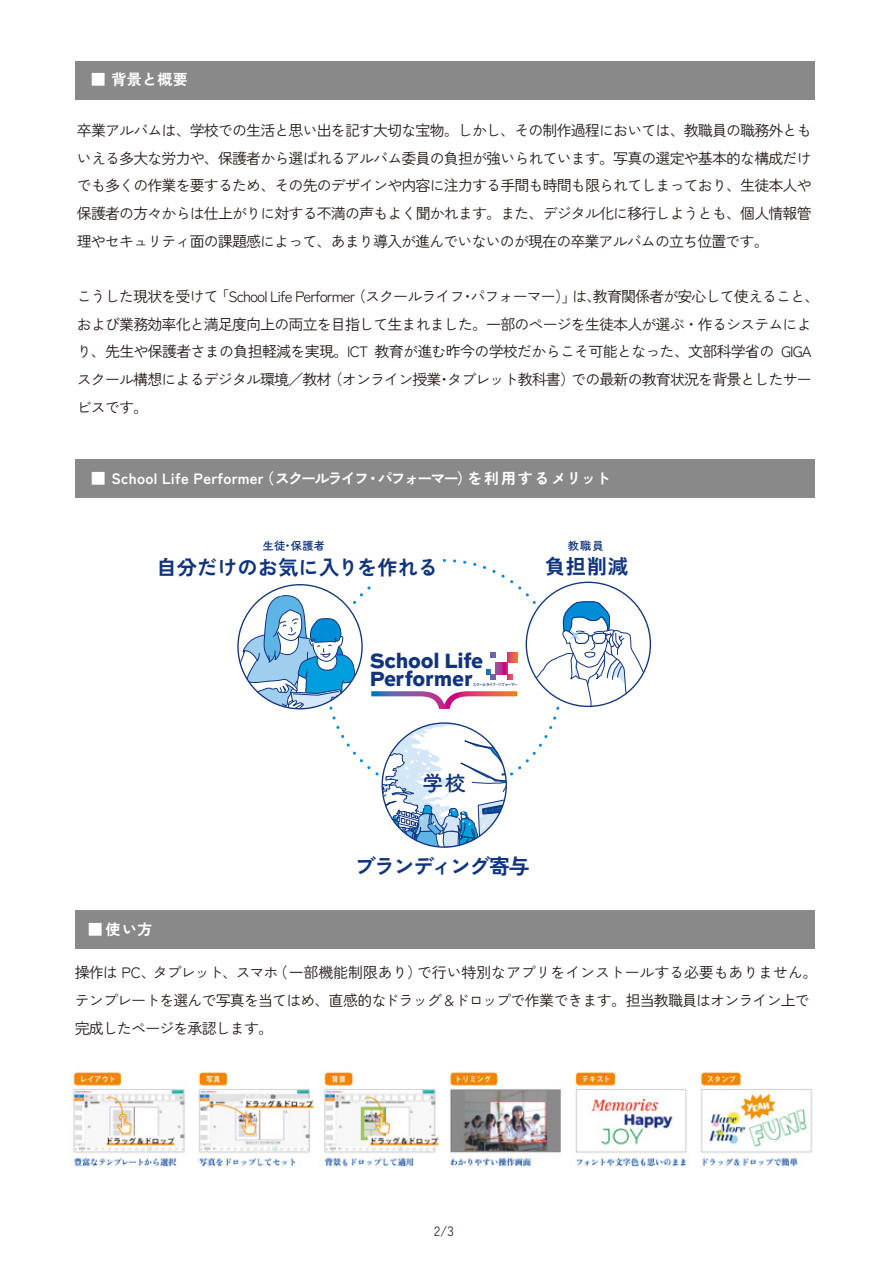
<style>
.page{position:relative;width:893px;height:1263px;background:#fff}
.page>*{position:absolute;margin:0;border:0;box-sizing:border-box;transform-origin:0 0}
.t1{font:800 21.75px/18.3px "Sweet Sans Pro";letter-spacing:-.01em;color:#10347d;scale:.95 1}
.t2{font:700 21.3px "Tsuku B Rd Gothic";color:#10347d}
.t3{font:700 20.85px "Zen Kaku Gothic New";letter-spacing:-.06em;color:#10347d}
.t4{font:700 20.25px "Zen Kaku Gothic New";color:#10347d}
.t5{font:15px/27.6px "Zen Kaku Gothic New";letter-spacing:-.06em;color:#221815}
.t6{font:700 15px "Zen Kaku Gothic New";letter-spacing:.02em;color:#fff}
.t7{font:13.5px "Zen Kaku Gothic New";color:#221815}
.t8{font:700 11.7px "Tsuku B Rd Gothic";color:#10347d}
.t9{font:3.9px "Type Bank G b";letter-spacing:-.05em;color:#10347d;scale:.95 1}
</style>
<div class="page">
<div style="left:75px;top:910px;width:740px;height:38px;background:#898989"></div>
<img style="left:68px;top:1071px;width:744px;height:97px">
<svg style="left:383px;top:724px;width:123px;height:123px"></svg>
<svg style="left:533px;top:599px;width:113px;height:107px"></svg>
<svg style="left:371px;top:691px;width:146px;height:18px"></svg>
<svg style="left:486px;top:653px;width:31px;height:26px"></svg>
<svg style="left:238px;top:595px;width:117px;height:114px"></svg>
<div style="left:75px;top:460px;width:740px;height:38px;background:#898989"></div>
<div style="left:75px;top:61px;width:740px;height:39px;background:#898989"></div>
<p class="t6" style="left:91px;top:71px;width:98px">■ 背景と概要</p>
<p class="t5" style="left:77px;top:117px;width:736px;text-align:justify">卒業アルバムは、学校での生活と思い出を記す大切な宝物。しかし、その制作過程においては、教職員の職務外ともいえる多大な労力や、保護者から選ばれるアルバム委員の負担が強いられています。写真の選定や基本的な構成だけでも多くの作業を要するため、その先のデザインや内容に注力する手間も時間も限られてしまっており、生徒本人や保護者の方々からは仕上がりに対する不満の声もよく聞かれます。また、デジタル化に移行しようとも、個人情報管理やセキュリティ面の課題感によって、あまり導入が進んでいないのが現在の卒業アルバムの立ち位置です。</p>
<p class="t5" style="left:77px;top:283px;width:744px">こうした現状を受けて「School Life Performer（スクールライフ・パフォーマー）」は、教育関係者が安心して使えること、および業務効率化と満足度向上の両立を目指して生まれました。一部のページを生徒本人が選ぶ・作るシステムにより、先生や保護者さまの負担軽減を実現。ICT 教育が進む昨今の学校だからこそ可能となった、文部科学省の GIGAスクール構想によるデジタル環境／教材（オンライン授業・タブレット教科書）での最新の教育状況を背景としたサービスです。</p>
<p class="t6" style="left:91px;top:469px;width:522px">■ School Life Performer（スクールライフ・パフォーマー）を利用するメリット</p>
<p class="t8" style="left:263px;top:536px;width:64px">生徒・保護者</p>
<h3 class="t4" style="left:157px;top:555px;width:283px">自分だけのお気に入りを作れる</h3>
<p class="t8" style="left:568px;top:536px;width:38px">教職員</p>
<h3 class="t4" style="left:545px;top:554px;width:85px">負担削減</h3>
<h1 class="t1" style="left:369px;top:650px;width:121px">School Life<br>Performer</h1>
<p class="t9" style="left:473px;top:682px;width:49px">スクールライフ・パフォーマー</p>
<p class="t6" style="left:88px;top:920px;width:66px">■使い方</p>
<h2 class="t2" style="left:422px;top:766px;width:45px">学校</h2>
<h3 class="t3" style="left:355px;top:854px;width:176px">ブランディング寄与</h3>
<p class="t5" style="left:75px;top:959px;width:744px">操作は PC、タブレット、スマホ（一部機能制限あり）で行い特別なアプリをインストールする必要もありません。テンプレートを選んで写真を当てはめ、直感的なドラッグ&amp;ドロップで作業できます。担当教職員はオンライン上で完成したページを承認します。</p>
<p class="t7" style="left:434px;top:1223px;width:21px">2/3</p>
</div>
